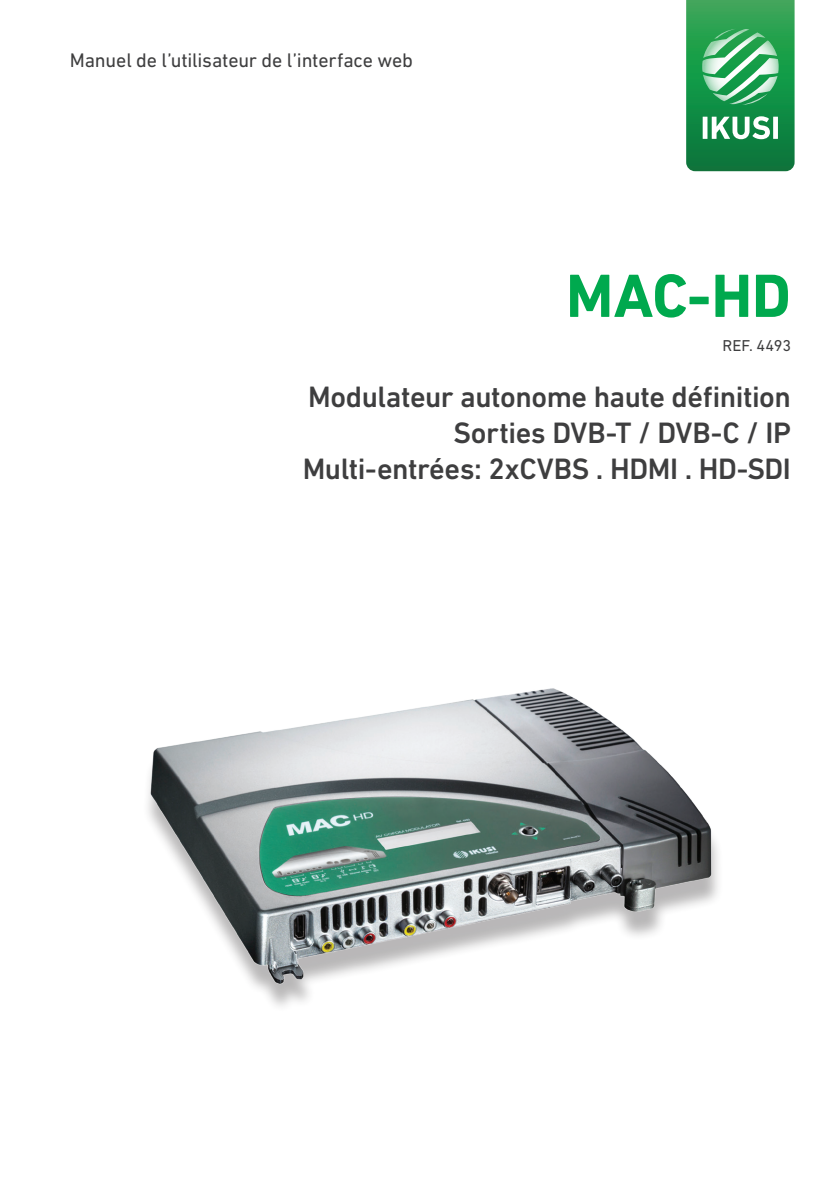
<style>
.page{position:relative;width:840px;height:1191px;background:#fff}
.page>*{position:absolute;margin:0;border:0;box-sizing:border-box;transform-origin:0 0}
.t1{font:700 62px "DIN Next LT Pro";color:#00a94e}
.t2{font:500 30px/36px "DIN Next LT Pro";letter-spacing:-.015em;color:#3e3e3f;text-align:right}
.t3{font:20px "DIN Next LT Pro";letter-spacing:-.01em;color:#3e3e3f}
.t4{font:16px "DIN Next LT Pro";color:#3e3e3f}
</style>
<div class="page">
<img style="left:148px;top:688px;width:570px;height:318px">
<svg style="left:686px;top:0;width:108px;height:171px;background:#319b5a"></svg>
<svg style="left:730px;top:76px;width:47px;height:28px"></svg>
<svg style="left:741px;top:93px;width:26px;height:12px"></svg>
<svg style="left:702px;top:29px;width:47px;height:3px"></svg>
<svg style="left:701px;top:32px;width:64px;height:42px;background:#67bf86"></svg>
<p class="t3" style="left:70px;top:49px;width:344px">Manuel de l’utilisateur de l’interface web</p>
<h1 class="t1" style="left:565px;top:259px;width:226px">MAC-HD</h1>
<p class="t4" style="left:722px;top:336px;width:70px">REF. 4493</p>
<p class="t2" style="left:302px;top:378px;width:489px">Modulateur autonome haute définition<br>Sorties DVB-T / DVB-C / IP<br>Multi-entrées: 2xCVBS . HDMI . HD-SDI</p>
</div>
